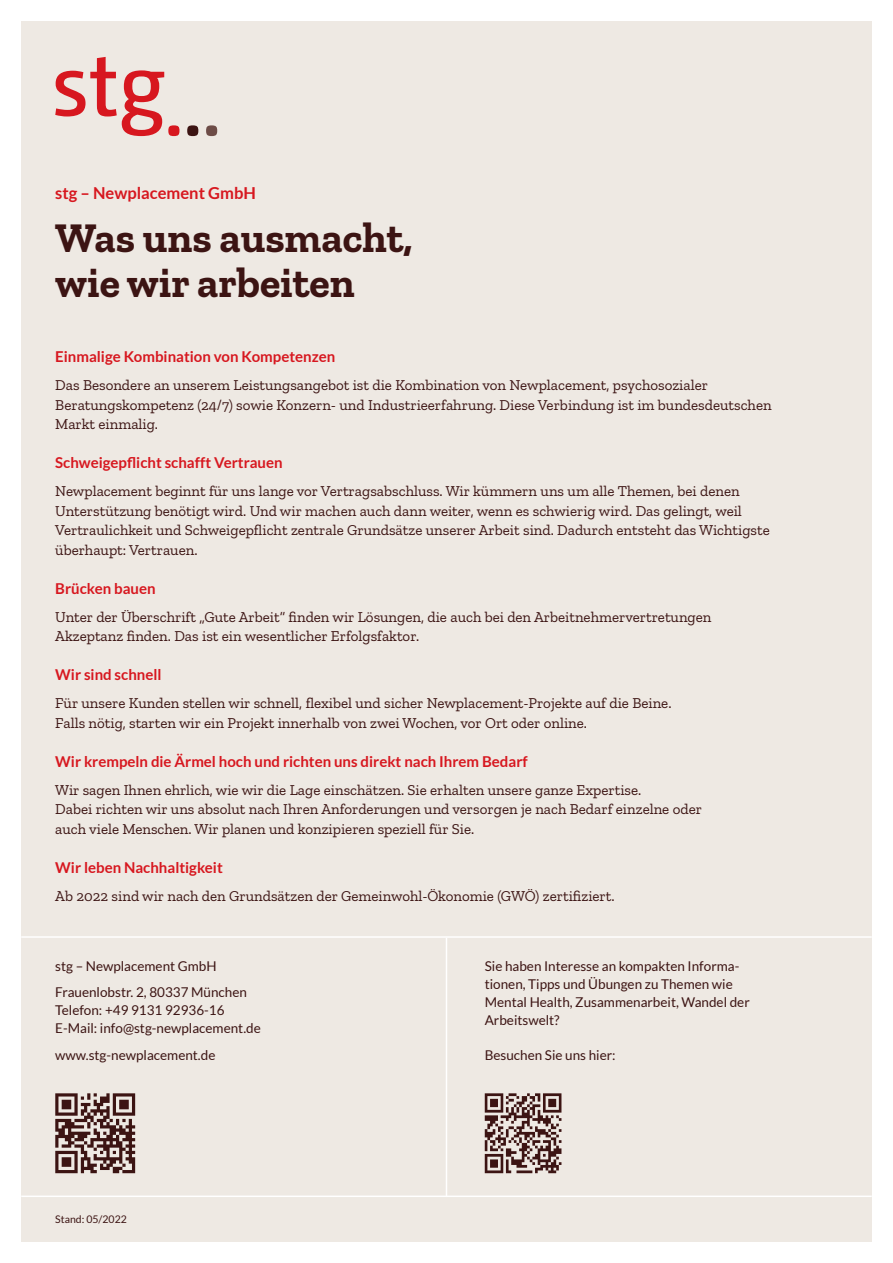
<style>
.page{position:relative;width:893px;height:1263px;background:#fff}
.page>*{position:absolute;margin:0;border:0;box-sizing:border-box;transform-origin:0 0}
.t1{font:700 42px/45px "Zilla Slab";color:#3c1413}
.t2{font:700 16.5px "Lato";color:#d7171f}
.t3{font:15px/19.5px "Zilla Slab";color:#3c1413}
.t4{font:700 15px "Lato";color:#d7171f}
.t5{font:13.5px/18px "Lato";color:#3c1413}
.t6{font:10.5px "Lato";color:#3c1413}
</style>
<div class="page">
<div style="left:21px;top:21px;width:851px;height:1221px;background:#eee9e3"></div>
<div style="left:168px;top:125px;width:11px;height:11px;background:#d7171f;border-radius:50%"></div>
<div style="left:187px;top:125px;width:11px;height:11px;background:#3c1413;border-radius:50%"></div>
<div style="left:206px;top:125px;width:11px;height:11px;background:#6d4c47;border-radius:50%"></div>
<svg style="left:55px;top:57px;width:109px;height:79px"></svg>
<svg style="left:55px;top:1093px;width:80px;height:80px"></svg>
<hr style="left:21px;top:936px;width:851px;height:2px;background:#fff">
<hr style="left:21px;top:1195px;width:851px;height:2px;background:#fff">
<svg style="left:485px;top:1093px;width:76px;height:80px"></svg>
<hr style="left:446px;top:938px;width:1px;height:259px;background:#fff">
<p class="t2" style="left:55px;top:183px;width:202px">stg – Newplacement GmbH</p>
<p class="t1" style="left:55px;top:216px;width:359px">Was uns ausmacht, wie wir arbeiten</p>
<p class="t4" style="left:55px;top:348px;width:281px">Einmalige Kombination von Kompetenzen</p>
<p class="t3" style="left:55px;top:375px;width:718px">Das Besondere an unserem Leistungsangebot ist die Kombination von Newplacement, psychosozialer<br>Beratungskompetenz (24/7) sowie Konzern- und Industrieerfahrung. Diese Verbindung ist im bundesdeutschen<br>Markt einmalig.</p>
<p class="t4" style="left:55px;top:454px;width:229px">Schweigepflicht schafft Vertrauen</p>
<p class="t3" style="left:55px;top:481px;width:716px">Newplacement beginnt für uns lange vor Vertragsabschluss. Wir kümmern uns um alle Themen, bei denen Unterstützung benötigt wird. Und wir machen auch dann weiter, wenn es schwierig wird. Das gelingt, weil Vertraulichkeit und Schweigepflicht zentrale Grundsätze unserer Arbeit sind. Dadurch entsteht das Wichtigste überhaupt: Vertrauen.</p>
<p class="t4" style="left:55px;top:579px;width:102px">Brücken bauen</p>
<p class="t3" style="left:55px;top:607px;width:658px">Unter der Überschrift „Gute Arbeit“ finden wir Lösungen, die auch bei den Arbeitnehmervertretungen<br>Akzeptanz finden. Das ist ein wesentlicher Erfolgsfaktor.</p>
<p class="t4" style="left:55px;top:666px;width:108px">Wir sind schnell</p>
<p class="t3" style="left:55px;top:693px;width:618px">Für unsere Kunden stellen wir schnell, flexibel und sicher Newplacement-Projekte auf die Beine.<br>Falls nötig, starten wir ein Projekt innerhalb von zwei Wochen, vor Ort oder online.</p>
<p class="t4" style="left:55px;top:752px;width:474px">Wir krempeln die Ärmel hoch und richten uns direkt nach Ihrem Bedarf</p>
<p class="t3" style="left:55px;top:780px;width:587px">Wir sagen Ihnen ehrlich, wie wir die Lage einschätzen. Sie erhalten unsere ganze Expertise.</p>
<p class="t3" style="left:55px;top:799px;width:648px">Dabei richten wir uns absolut nach Ihren Anforderungen und versorgen je nach Bedarf einzelne oder auch viele Menschen. Wir planen und konzipieren speziell für Sie.</p>
<p class="t4" style="left:55px;top:858px;width:169px">Wir leben Nachhaltigkeit</p>
<p class="t3" style="left:55px;top:886px;width:561px">Ab 2022 sind wir nach den Grundsätzen der Gemeinwohl-Ökonomie (GWÖ) zertifiziert.</p>
<p class="t5" style="left:55px;top:957px;width:163px">stg – Newplacement GmbH</p>
<p class="t5" style="left:55px;top:983px;width:207px">Frauenlobstr. 2, 80337 München<br>Telefon: +49 9131 92936-16<br>E-Mail: info@stg-newplacement.de</p>
<p class="t5" style="left:55px;top:1046px;width:162px">www.stg-newplacement.de</p>
<p class="t6" style="left:55px;top:1213px;width:73px">Stand: 05/2022</p>
<p class="t5" style="left:485px;top:957px;width:267px">Sie haben Interesse an kompakten Informa&shy;tionen, Tipps und Übungen zu Themen wie Mental Health, Zusammenarbeit, Wandel der Arbeitswelt?</p>
<p class="t5" style="left:485px;top:1046px;width:132px">Besuchen Sie uns hier:</p>
</div>
